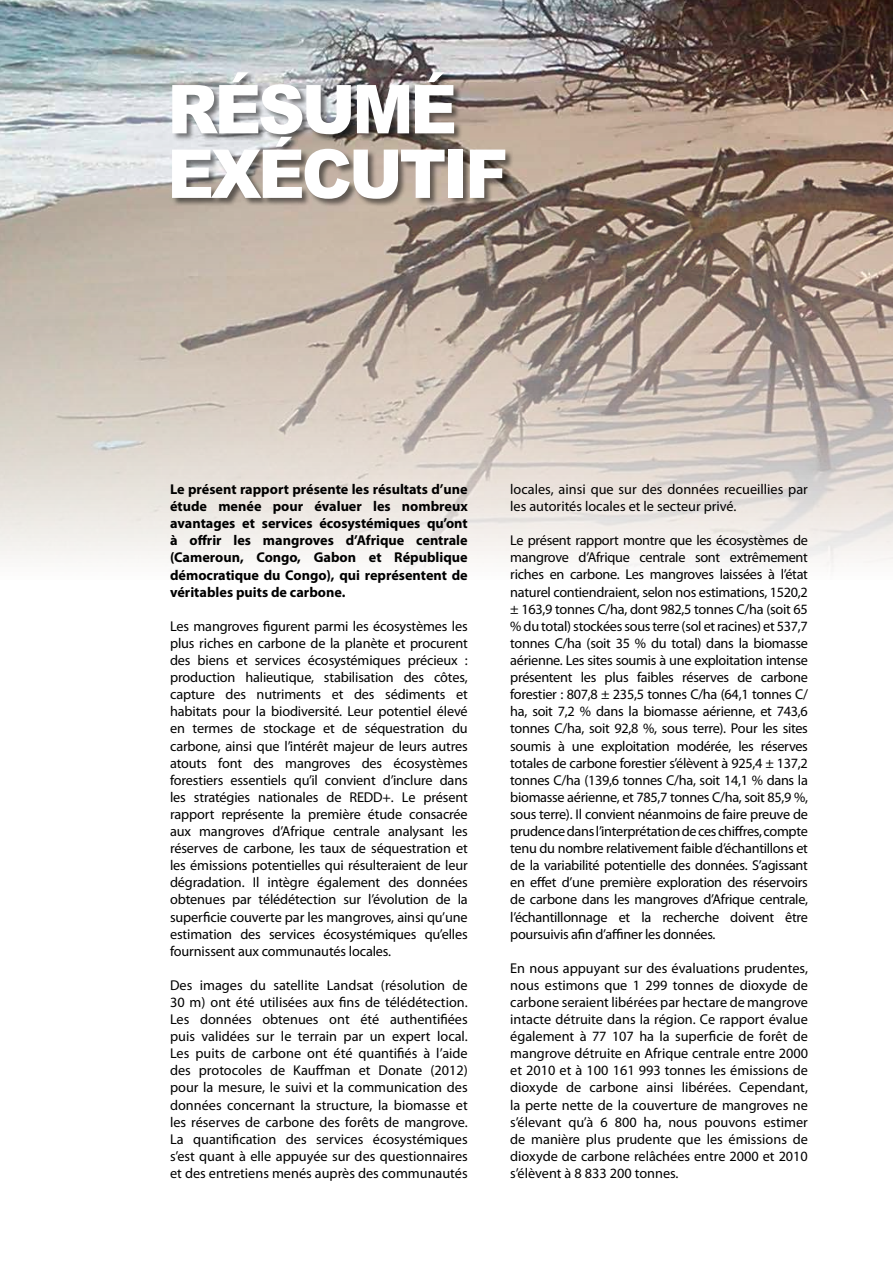
<style>
.page{position:relative;width:893px;height:1263px;background:#fff}
.page>*{position:absolute;margin:0;border:0;box-sizing:border-box;transform-origin:0 0}
.t1{font:900 67.5px/64.5px "Arial";letter-spacing:-.05em;color:#fff;scale:.96 1}
.t2{font:14.25px/17.1px "Myriad Pro";color:#000;text-align:justify}
.t3{font:700 14.25px/17.1px "Myriad Pro";color:#000;text-align:justify}
</style>
<div class="page">
<img style="left:0;top:0;width:893px;height:567px">
<div style="left:172px;top:72px;width:342px;height:136px;background:#000;opacity:.5"></div>
<h1 class="t1" style="left:167px;top:75px;width:357px">RÉSUMÉ<br>EXÉCUTIF</h1>
<p class="t3" style="left:170px;top:481px;width:299px">Le présent rapport présente les résultats d’une étude menée pour évaluer les nombreux avantages et services écosystémiques qu’ont à offrir les mangroves d’Afrique centrale (Cameroun, Congo, Gabon et République démocratique du Congo), qui représentent de véritables puits de carbone.</p>
<p class="t2" style="left:170px;top:618px;width:299px">Les mangroves figurent parmi les écosystèmes les plus riches en carbone de la planète et procurent des biens et services écosystémiques précieux : production halieutique, stabilisation des côtes, capture des nutriments et des sédiments et habitats pour la biodiversité. Leur potentiel élevé en termes de stockage et de séquestration du carbone, ainsi que l’intérêt majeur de leurs autres atouts font des mangroves des écosystèmes forestiers essentiels qu’il convient d’inclure dans les stratégies nationales de REDD+. Le présent rapport représente la première étude consacrée aux mangroves d’Afrique centrale analysant les réserves de carbone, les taux de séquestration et les émissions potentielles qui résulteraient de leur dégradation. Il intègre également des données obtenues par télédétection sur l’évolution de la superficie couverte par les mangroves, ainsi qu’une estimation des services écosystémiques qu’elles fournissent aux communautés locales.</p>
<p class="t2" style="left:170px;top:977px;width:299px">Des images du satellite Landsat (résolution de 30 m) ont été utilisées aux fins de télédétection.<br>Les données obtenues ont été authentifiées puis validées sur le terrain par un expert local.<br>Les puits de carbone ont été quantifiés à l’aide des protocoles de Kauffman et Donate (2012) pour la mesure, le suivi et la communication des données concernant la structure, la biomasse et les réserves de carbone des forêts de mangrove.<br>La quantification des services écosystémiques s’est quant à elle appuyée sur des questionnaires et des entretiens menés auprès des communautés</p>
<p class="t2" style="left:510px;top:481px;width:299px">locales, ainsi que sur des données recueillies par les autorités locales et le secteur privé.</p>
<p class="t2" style="left:510px;top:532px;width:299px">Le présent rapport montre que les écosystèmes de mangrove d’Afrique centrale sont extrêmement riches en carbone. Les mangroves laissées à l’état naturel contiendraient, selon nos estimations, 1520,2 ± 163,9 tonnes C/ha, dont 982,5 tonnes C/ha (soit 65 % du total) stockées sous terre (sol et racines) et 537,7 tonnes C/ha (soit 35 % du total) dans la biomasse aérienne. Les sites soumis à une exploitation intense présentent les plus faibles réserves de carbone forestier : 807,8 ± 235,5 tonnes C/ha (64,1 tonnes C/ ha, soit 7,2 % dans la biomasse aérienne, et 743,6 tonnes C/ha, soit 92,8 %, sous terre). Pour les sites soumis à une exploitation modérée, les réserves totales de carbone forestier s’élèvent à 925,4 ± 137,2 tonnes C/ha (139,6 tonnes C/ha, soit 14,1 % dans la biomasse aérienne, et 785,7 tonnes C/ha, soit 85,9 %, sous terre). Il convient néanmoins de faire preuve de prudence dans l’interprétation de ces chiffres, compte tenu du nombre relativement faible d’échantillons et de la variabilité potentielle des données. S’agissant en effet d’une première exploration des réservoirs de carbone dans les mangroves d’Afrique centrale, l’échantillonnage et la recherche doivent être poursuivis afin d’affiner les données.</p>
<p class="t2" style="left:510px;top:960px;width:299px">En nous appuyant sur des évaluations prudentes, nous estimons que 1 299 tonnes de dioxyde de carbone seraient libérées par hectare de mangrove intacte détruite dans la région. Ce rapport évalue également à 77 107 ha la superficie de forêt de mangrove détruite en Afrique centrale entre 2000 et 2010 et à 100 161 993 tonnes les émissions de dioxyde de carbone ainsi libérées. Cependant, la perte nette de la couverture de mangroves ne s’élevant qu’à 6 800 ha, nous pouvons estimer de manière plus prudente que les émissions de dioxyde de carbone relâchées entre 2000 et 2010 s’élèvent à 8 833 200 tonnes.</p>
</div>
